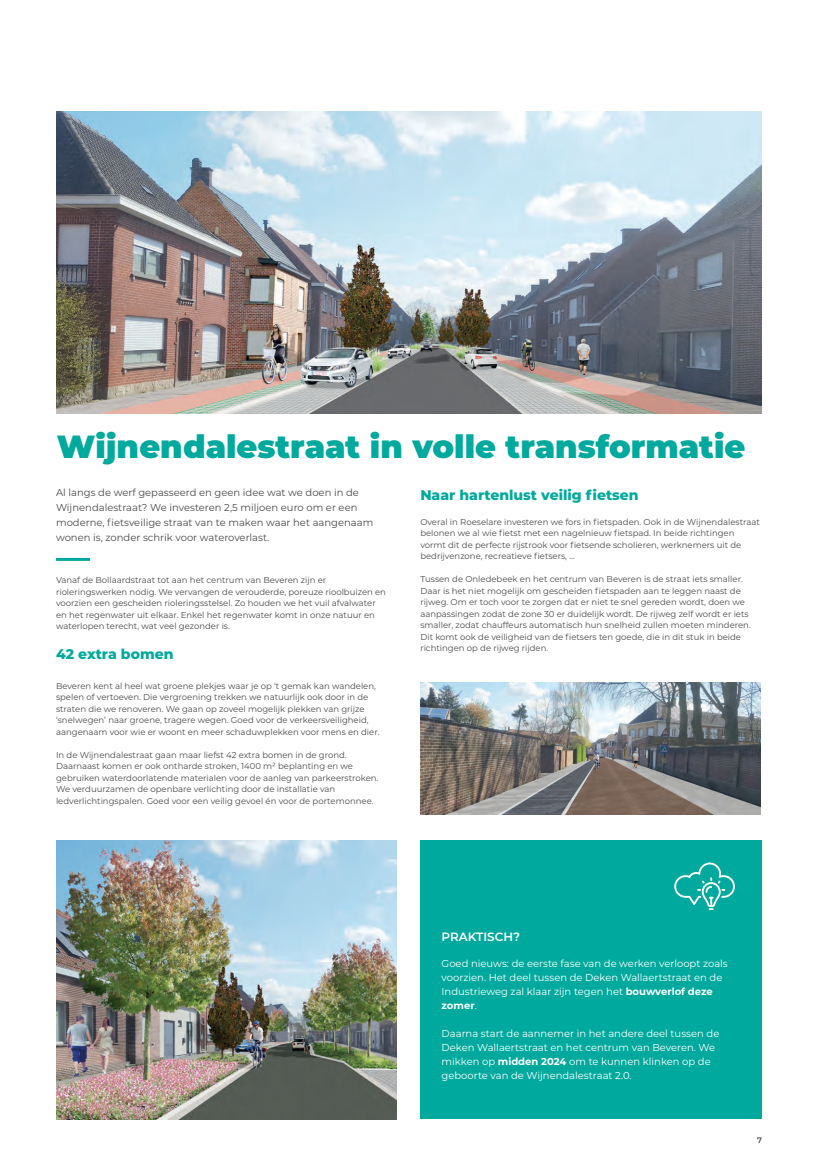
<style>
.page{position:relative;width:820px;height:1176px;background:#fff}
.page>*{position:absolute;margin:0;border:0;box-sizing:border-box;transform-origin:0 0}
.t1{font:900 32px "Montserrat";color:#00a99d}
.t2{font:800 14px "Montserrat";color:#00a99d}
.t3{font:600 12px "Montserrat";color:#fff}
.t4{font:10px/14px "Montserrat";color:#fff}
.t5{font:10px/15px "Montserrat";color:#494a4b}
.t6{font:8.5px/11.5px "Montserrat";color:#494a4b}
.t7{font:600 8px "Montserrat";color:#494a4b}
.s1{font-weight:700}
</style>
<div class="page">
<img style="left:56px;top:840px;width:340px;height:278px">
<img style="left:56px;top:111px;width:705px;height:302px">
<img style="left:420px;top:682px;width:340px;height:132px">
<div style="left:420px;top:840px;width:342px;height:278px;background:#00a99d"></div>
<hr style="left:56px;top:557px;width:34px;height:3px;background:#00a99d">
<svg style="left:674px;top:862px;width:61px;height:47px"></svg>
<h1 class="t1" style="left:57px;top:422px;width:690px">Wijnendalestraat in volle transformatie</h1>
<p class="t5" style="left:56px;top:484px;width:319px">Al langs de werf gepasseerd en geen idee wat we doen in de Wijnendalestraat? We investeren 2,5 miljoen euro om er een moderne, fietsveilige straat van te maken waar het aangenaam wonen is, zonder schrik voor wateroverlast.</p>
<h2 class="t2" style="left:420px;top:484px;width:220px">Naar hartenlust veilig fietsen</h2>
<p class="t6" style="left:420px;top:515px;width:341px">Overal in Roeselare investeren we fors in fietspaden. Ook in de Wijnendalestraat belonen we al wie fietst met een nagelnieuw fietspad. In beide richtingen vormt dit de perfecte rijstrook voor fietsende scholieren, werknemers uit de bedrijvenzone, recreatieve fietsers, …</p>
<p class="t6" style="left:420px;top:573px;width:332px">Tussen de Onledebeek en het centrum van Beveren is de straat iets smaller.<br>Daar is het niet mogelijk om gescheiden fietspaden aan te leggen naast de rijweg. Om er toch voor te zorgen dat er niet te snel gereden wordt, doen we aanpassingen zodat de zone 30 er duidelijk wordt. De rijweg zelf wordt er iets smaller, zodat chauffeurs automatisch hun snelheid zullen moeten minderen.<br>Dit komt ook de veiligheid van de fietsers ten goede, die in dit stuk in beide richtingen op de rijweg rijden.</p>
<p class="t6" style="left:56px;top:574px;width:331px">Vanaf de Bollaardstraat tot aan het centrum van Beveren zijn er rioleringswerken nodig. We vervangen de verouderde, poreuze rioolbuizen en voorzien een gescheiden rioleringsstelsel. Zo houden we het vuil afvalwater en het regenwater uit elkaar. Enkel het regenwater komt in onze natuur en waterlopen terecht, wat veel gezonder is.</p>
<h2 class="t2" style="left:56px;top:643px;width:119px">42 extra bomen</h2>
<p class="t6" style="left:56px;top:679px;width:325px">Beveren kent al heel wat groene plekjes waar je op ‘t gemak kan wandelen, spelen of vertoeven. Die vergroening trekken we natuurlijk ook door in de straten die we renoveren. We gaan op zoveel mogelijk plekken van grijze ‘snelwegen’ naar groene, tragere wegen. Goed voor de verkeersveiligheid, aangenaam voor wie er woont en meer schaduwplekken voor mens en dier.</p>
<p class="t6" style="left:56px;top:748px;width:324px">In de Wijnendalestraat gaan maar liefst 42 extra bomen in de grond.<br>Daarnaast komen er ook ontharde stroken, 1400 m² beplanting en we gebruiken waterdoorlatende materialen voor de aanleg van parkeerstroken.<br>We verduurzamen de openbare verlichting door de installatie van ledverlichtingspalen. Goed voor een veilig gevoel én voor de portemonnee.</p>
<h3 class="t3" style="left:442px;top:928px;width:80px">PRAKTISCH?</h3>
<p class="t4" style="left:442px;top:955px;width:288px">Goed nieuws: de eerste fase van de werken verloopt zoals voorzien. Het deel tussen de Deken Wallaertstraat en de Industrieweg zal klaar zijn tegen het <span class="s1">bouwverlof deze zomer</span>.</p>
<p class="t4" style="left:442px;top:1025px;width:279px">Daarna start de aannemer in het andere deel tussen de Deken Wallaertstraat en het centrum van Beveren. We mikken op <span class="s1">midden 2024</span> om te kunnen klinken op de geboorte van de Wijnendalestraat 2.0.</p>
<p class="t7" style="left:757px;top:1133px;width:6px">7</p>
</div>
